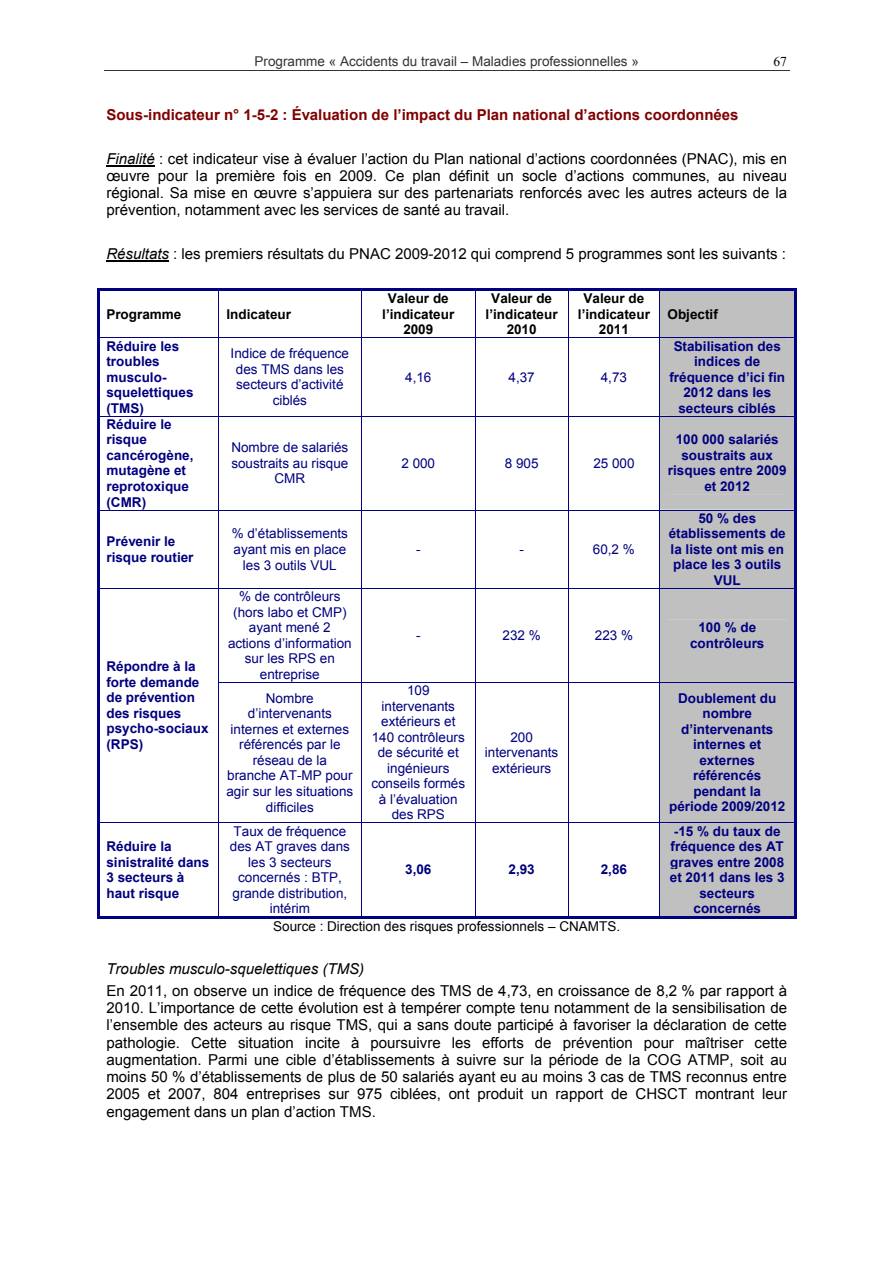
<style>
.page{position:relative;width:893px;height:1263px;background:#fff}
.page>*{position:absolute;margin:0;border:0;box-sizing:border-box;transform-origin:0 0}
.t1{font:15px/17.2px "Arial";color:#000;text-align:justify}
.t2{font:700 15px "Arial";color:#800000}
.t3{font:italic 15px "Arial";color:#000}
.t4{font:700 13.5px/15.5px "Arial";color:#000080;text-align:center}
.t5{font:13.5px/15.5px "Arial";color:#000080;text-align:center}
.t6{font:700 13.5px/15.5px "Arial";color:#000;text-align:center}
.t7{font:13.5px "Arial";color:#333}
.t8{font:13.5px "Arial";color:#000}
.t9{font:13.5px "Times New Roman";color:#000}
.s1{font-style:italic}
</style>
<div class="page">
<hr style="left:104px;top:70px;width:685px;height:1px;background:#333">
<hr style="left:106px;top:165px;width:49px;height:1px;background:#000">
<hr style="left:106px;top:261px;width:63px;height:1px;background:#000">
<hr style="left:97px;top:289px;width:699px;height:2px;background:#000080">
<hr style="left:97px;top:291px;width:2px;height:46px;background:#000080">
<hr style="left:218px;top:291px;width:1px;height:46px;background:#000080">
<hr style="left:361px;top:291px;width:1px;height:46px;background:#000080">
<hr style="left:474px;top:291px;width:1px;height:46px;background:#000080">
<hr style="left:568px;top:291px;width:1px;height:46px;background:#000080">
<hr style="left:97px;top:337px;width:699px;height:1px;background:#000080">
<hr style="left:97px;top:338px;width:2px;height:78px;background:#000080">
<hr style="left:218px;top:338px;width:1px;height:78px;background:#000080">
<hr style="left:361px;top:338px;width:1px;height:78px;background:#000080">
<hr style="left:474px;top:338px;width:1px;height:78px;background:#000080">
<hr style="left:568px;top:338px;width:1px;height:78px;background:#000080">
<hr style="left:97px;top:416px;width:699px;height:1px;background:#000080">
<hr style="left:97px;top:417px;width:2px;height:93px;background:#000080">
<hr style="left:218px;top:417px;width:1px;height:93px;background:#000080">
<hr style="left:361px;top:417px;width:1px;height:93px;background:#000080">
<hr style="left:474px;top:417px;width:1px;height:93px;background:#000080">
<hr style="left:568px;top:417px;width:1px;height:93px;background:#000080">
<hr style="left:97px;top:510px;width:699px;height:1px;background:#000080">
<hr style="left:97px;top:510px;width:2px;height:78px;background:#000080">
<hr style="left:218px;top:510px;width:1px;height:78px;background:#000080">
<hr style="left:361px;top:510px;width:1px;height:78px;background:#000080">
<hr style="left:474px;top:510px;width:1px;height:78px;background:#000080">
<hr style="left:568px;top:510px;width:1px;height:78px;background:#000080">
<hr style="left:97px;top:588px;width:699px;height:1px;background:#000080">
<hr style="left:97px;top:589px;width:2px;height:93px;background:#000080">
<hr style="left:218px;top:589px;width:1px;height:93px;background:#000080">
<hr style="left:361px;top:589px;width:1px;height:93px;background:#000080">
<hr style="left:474px;top:589px;width:1px;height:93px;background:#000080">
<hr style="left:568px;top:589px;width:1px;height:93px;background:#000080">
<hr style="left:218px;top:682px;width:578px;height:1px;background:#000080">
<hr style="left:97px;top:683px;width:2px;height:139px;background:#000080">
<hr style="left:218px;top:683px;width:1px;height:139px;background:#000080">
<hr style="left:361px;top:683px;width:1px;height:139px;background:#000080">
<hr style="left:474px;top:683px;width:1px;height:139px;background:#000080">
<hr style="left:568px;top:683px;width:1px;height:139px;background:#000080">
<hr style="left:97px;top:822px;width:699px;height:1px;background:#000080">
<hr style="left:97px;top:823px;width:2px;height:96px;background:#000080">
<hr style="left:97px;top:916px;width:121px;height:3px;background:#000080">
<hr style="left:218px;top:823px;width:1px;height:93px;background:#000080">
<hr style="left:218px;top:916px;width:143px;height:3px;background:#000080">
<hr style="left:361px;top:823px;width:1px;height:93px;background:#000080">
<hr style="left:361px;top:916px;width:113px;height:3px;background:#000080">
<hr style="left:474px;top:823px;width:1px;height:93px;background:#000080">
<hr style="left:474px;top:916px;width:94px;height:3px;background:#000080">
<hr style="left:568px;top:823px;width:1px;height:93px;background:#000080">
<hr style="left:568px;top:916px;width:91px;height:3px;background:#000080">
<div style="left:659px;top:291px;width:137px;height:628px;background:#c0c0c0"></div>
<p class="t7" style="left:254px;top:54px;width:386px">Programme « Accidents du travail – Maladies professionnelles »</p>
<p class="t9" style="left:773px;top:53px;width:15px">67</p>
<p class="t2" style="left:106px;top:107px;width:633px">Sous-indicateur n° 1-5-2 : Évaluation de l’impact du Plan national d’actions coordonnées</p>
<p class="t1" style="left:106px;top:150px;width:682px"><span class="s1">Finalité</span> : cet indicateur vise à évaluer l’action du Plan national d’actions coordonnées (PNAC), mis en œuvre pour la première fois en 2009. Ce plan définit un socle d’actions communes, au niveau régional. Sa mise en œuvre s’appuiera sur des partenariats renforcés avec les autres acteurs de la prévention, notamment avec les services de santé au travail.</p>
<p class="t1" style="left:106px;top:245px;width:681px"><span class="s1">Résultats</span> : les premiers résultats du PNAC 2009-2012 qui comprend 5 programmes sont les suivants :</p>
<p class="t6" style="left:106px;top:306px;width:77px">Programme</p>
<p class="t6" style="left:226px;top:306px;width:66px">Indicateur</p>
<p class="t4" style="left:106px;top:338px;width:89px;text-align:left">Réduire les troubles musculo&shy;squelettiques (TMS)</p>
<p class="t5" style="left:230px;top:346px;width:120px">Indice de fréquence des TMS dans les secteurs d’activité ciblés</p>
<p class="t4" style="left:106px;top:417px;width:89px;text-align:left">Réduire le risque cancérogène, mutagène et reprotoxique (CMR)</p>
<p class="t5" style="left:231px;top:440px;width:118px">Nombre de salariés soustraits au risque<br>CMR</p>
<p class="t4" style="left:106px;top:534px;width:89px;text-align:left">Prévenir le risque routier</p>
<p class="t5" style="left:232px;top:526px;width:118px">% d’établissements ayant mis en place les 3 outils VUL</p>
<p class="t6" style="left:382px;top:291px;width:73px">Valeur de l’indicateur<br>2009</p>
<p class="t6" style="left:485px;top:291px;width:73px">Valeur de l’indicateur<br>2010</p>
<p class="t6" style="left:578px;top:291px;width:73px">Valeur de l’indicateur<br>2011</p>
<p class="t5" style="left:405px;top:369px;width:28px">4,16</p>
<p class="t5" style="left:508px;top:369px;width:28px">4,37</p>
<p class="t5" style="left:600px;top:369px;width:28px">4,73</p>
<p class="t5" style="left:401px;top:455px;width:35px">2 000</p>
<p class="t5" style="left:505px;top:455px;width:35px">8 905</p>
<p class="t5" style="left:593px;top:455px;width:43px">25 000</p>
<p class="t5" style="left:416px;top:542px;width:6px">-</p>
<p class="t5" style="left:519px;top:542px;width:6px">-</p>
<p class="t5" style="left:593px;top:542px;width:43px">60,2 %</p>
<p class="t6" style="left:667px;top:306px;width:52px">Objectif</p>
<p class="t4" style="left:669px;top:338px;width:117px">Stabilisation des indices de fréquence d’ici fin<br>2012 dans les secteurs ciblés</p>
<p class="t4" style="left:668px;top:432px;width:120px">100 000 salariés soustraits aux risques entre 2009 et 2012</p>
<p class="t4" style="left:668px;top:510px;width:119px">50 % des établissements de la liste ont mis en place les 3 outils<br>VUL</p>
<p class="t4" style="left:106px;top:659px;width:104px;text-align:left">Répondre à la forte demande de prévention des risques psycho-sociaux (RPS)</p>
<p class="t4" style="left:106px;top:839px;width:104px;text-align:left">Réduire la sinistralité dans<br>3 secteurs à haut risque</p>
<p class="t5" style="left:228px;top:589px;width:125px">% de contrôleurs (hors labo et CMP) ayant mené 2 actions d’information sur les RPS en entreprise</p>
<p class="t5" style="left:416px;top:628px;width:6px">-</p>
<p class="t5" style="left:502px;top:628px;width:40px">232 %</p>
<p class="t5" style="left:595px;top:628px;width:40px">223 %</p>
<p class="t4" style="left:690px;top:620px;width:76px">100 % de contrôleurs</p>
<p class="t5" style="left:226px;top:690px;width:128px">Nombre d’intervenants internes et externes référencés par le réseau de la<br>branche AT-MP pour agir sur les situations difficiles</p>
<p class="t5" style="left:371px;top:683px;width:95px">109 intervenants extérieurs et<br>140 contrôleurs de sécurité et ingénieurs conseils formés à l’évaluation des RPS</p>
<p class="t5" style="left:485px;top:729px;width:75px">200 intervenants extérieurs</p>
<p class="t5" style="left:230px;top:823px;width:122px">Taux de fréquence des AT graves dans les 3 secteurs concernés : BTP, grande distribution, intérim</p>
<p class="t4" style="left:405px;top:862px;width:28px">3,06</p>
<p class="t4" style="left:508px;top:862px;width:28px">2,93</p>
<p class="t4" style="left:600px;top:862px;width:28px">2,86</p>
<p class="t4" style="left:669px;top:690px;width:118px">Doublement du nombre d’intervenants internes et externes référencés pendant la période 2009/2012</p>
<p class="t4" style="left:670px;top:823px;width:116px">-15 % du taux de fréquence des AT graves entre 2008 et 2011 dans les 3 secteurs concernés</p>
<p class="t8" style="left:273px;top:919px;width:348px">Source : Direction des risques professionnels – CNAMTS.</p>
<p class="t3" style="left:106px;top:961px;width:259px">Troubles musculo-squelettiques (TMS)</p>
<p class="t1" style="left:106px;top:982px;width:682px">En 2011, on observe un indice de fréquence des TMS de 4,73, en croissance de 8,2 % par rapport à 2010. L’importance de cette évolution est à tempérer compte tenu notamment de la sensibilisation de l’ensemble des acteurs au risque TMS, qui a sans doute participé à favoriser la déclaration de cette pathologie. Cette situation incite à poursuivre les efforts de prévention pour maîtriser cette augmentation. Parmi une cible d’établissements à suivre sur la période de la COG ATMP, soit au moins 50 % d’établissements de plus de 50 salariés ayant eu au moins 3 cas de TMS reconnus entre 2005 et 2007, 804 entreprises sur 975 ciblées, ont produit un rapport de CHSCT montrant leur engagement dans un plan d’action TMS.</p>
</div>
